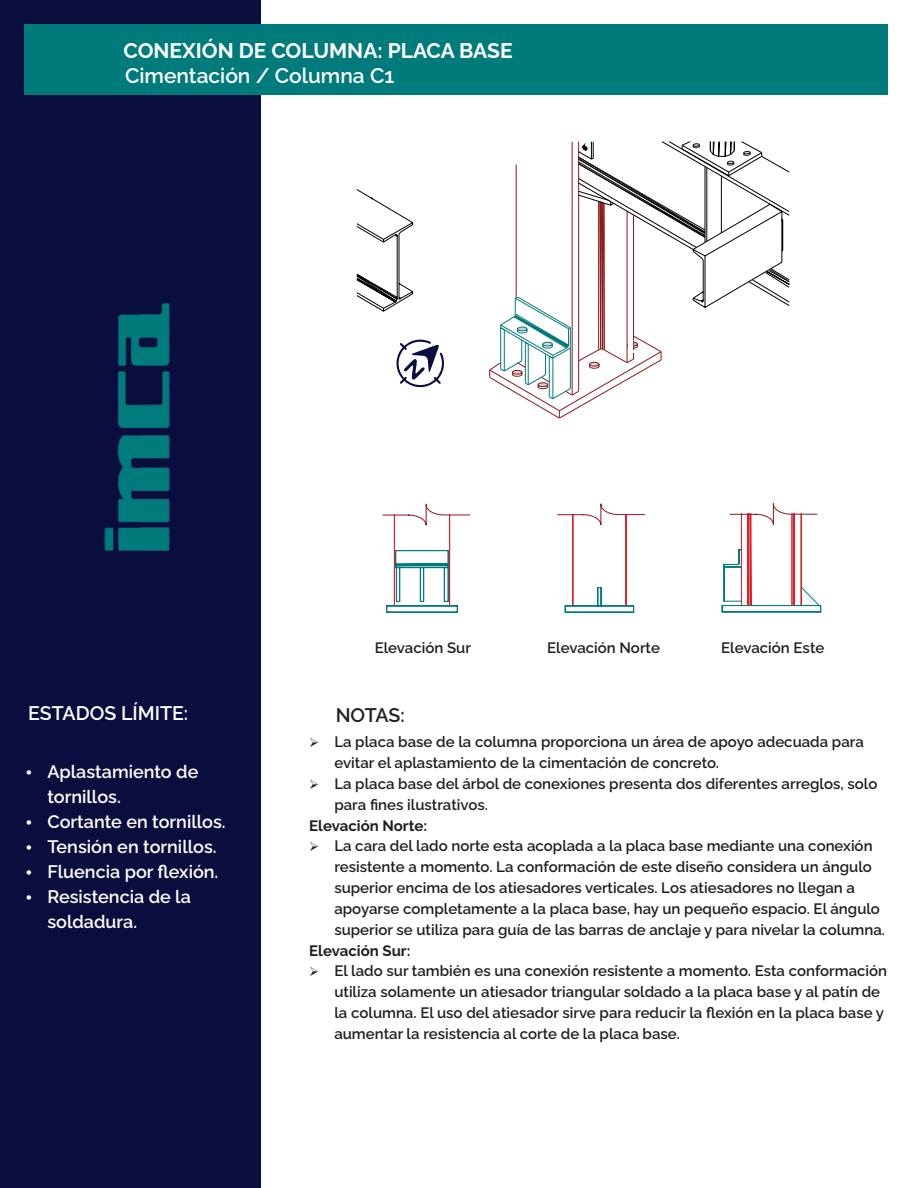
<style>
.page{position:relative;width:918px;height:1188px;background:#fff}
.page>*{position:absolute;margin:0;border:0;box-sizing:border-box;transform-origin:0 0}
.t1{font:700 21px "Raleway";color:#fff}
.t2{font:600 21px "Raleway";color:#fff}
.t3{font:600 19.5px "Raleway";color:#fff}
.t4{font:600 19.5px "Raleway";letter-spacing:-.015em;color:#231f20}
.t5{font:600 18px/25px "Raleway";color:#fff}
.t6{font:600 15px/20.9px "Raleway";color:#231f20}
.t7{font:700 15px "Raleway";color:#231f20}
</style>
<div class="page">
<svg style="left:356px;top:189px;width:58px;height:123px"></svg>
<div style="left:0;top:0;width:261px;height:1188px;background:#0a0e3f"></div>
<div style="left:25px;top:24px;width:863px;height:71px;background:#007b7c"></div>
<img style="left:104px;top:303px;width:66px;height:248px">
<svg style="left:396px;top:340px;width:48px;height:48px"></svg>
<hr style="left:394px;top:515px;width:1px;height:91px;background:#e41e26">
<hr style="left:449px;top:515px;width:1px;height:91px;background:#e41e26">
<hr style="left:420px;top:568px;width:1px;height:33px;background:#007b7c">
<hr style="left:423px;top:568px;width:1px;height:33px;background:#007b7c">
<hr style="left:444px;top:568px;width:1px;height:33px;background:#007b7c">
<hr style="left:448px;top:568px;width:1px;height:33px;background:#007b7c">
<svg style="left:395px;top:550px;width:54px;height:18px"></svg>
<hr style="left:396px;top:568px;width:1px;height:33px;background:#007b7c">
<hr style="left:399px;top:568px;width:1px;height:33px;background:#007b7c">
<hr style="left:387px;top:606px;width:70px;height:1px;background:#007b7c">
<hr style="left:387px;top:612px;width:70px;height:1px;background:#007b7c">
<svg style="left:382px;top:503px;width:89px;height:23px"></svg>
<svg style="left:557px;top:503px;width:264px;height:110px"></svg>
<svg style="left:489px;top:141px;width:301px;height:278px"></svg>
<h1 class="t1" style="left:124px;top:39px;width:391px">CONEXIÓN DE COLUMNA: PLACA BASE</h1>
<h1 class="t2" style="left:125px;top:64px;width:271px">Cimentación / Columna C1</h1>
<h2 class="t3" style="left:28px;top:702px;width:161px">ESTADOS LÍMITE:</h2>
<p class="t5" style="left:47px;top:759px;width:180px">Aplastamiento de tornillos.<br>Cortante en tornillos.<br>Tensión en tornillos.<br>Fluencia por flexión.<br>Resistencia de la soldadura.</p>
<p class="t6" style="left:375px;top:637px;width:98px">Elevación Sur</p>
<p class="t6" style="left:721px;top:637px;width:105px">Elevación Este</p>
<p class="t6" style="left:547px;top:637px;width:114px">Elevación Norte</p>
<h2 class="t4" style="left:336px;top:704px;width:71px">NOTAS:</h2>
<p class="t6" style="left:334px;top:732px;width:531px;text-indent:-25px">➢ La placa base de la columna proporciona un área de apoyo adecuada para evitar el aplastamiento de la cimentación de concreto.</p>
<p class="t6" style="left:334px;top:773px;width:545px;text-indent:-25px">➢ La placa base del árbol de conexiones presenta dos diferentes arreglos, solo para fines ilustrativos.</p>
<p class="t7" style="left:309px;top:817px;width:119px">Elevación Norte:</p>
<p class="t6" style="left:334px;top:836px;width:552px;text-indent:-25px">➢ La cara del lado norte esta acoplada a la placa base mediante una conexión resistente a momento. La conformación de este diseño considera un ángulo superior encima de los atiesadores verticales. Los atiesadores no llegan a apoyarse completamente a la placa base, hay un pequeño espacio. El ángulo superior se utiliza para guía de las barras de anclaje y para nivelar la columna.</p>
<p class="t7" style="left:309px;top:941px;width:103px">Elevación Sur:</p>
<p class="t6" style="left:334px;top:961px;width:554px;text-indent:-25px">➢ El lado sur también es una conexión resistente a momento. Esta conformación utiliza solamente un atiesador triangular soldado a la placa base y al patín de la columna. El uso del atiesador sirve para reducir la flexión en la placa base y aumentar la resistencia al corte de la placa base.</p>
</div>
